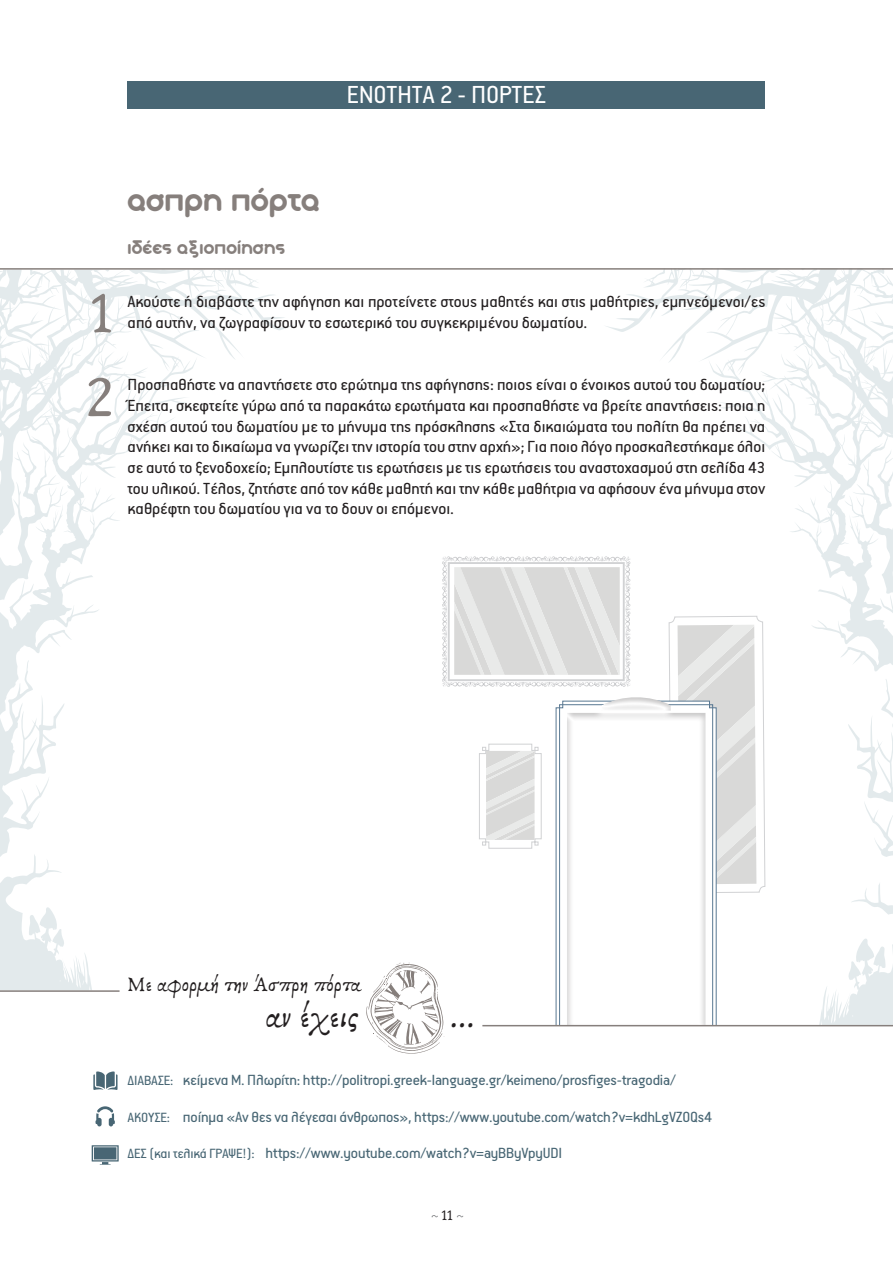
<style>
.page{position:relative;width:893px;height:1263px;background:#fff}
.page>*{position:absolute;margin:0;border:0;box-sizing:border-box;transform-origin:0 0}
.t1{font:60px "Anaktoria";color:#867f7c}
.text{font:33px "Anaktoria";color:#231f20}
.title_text{font:33px "Aka Acid GR Soft Ice Cream";color:#867f7c}
.text-2{font:27.6px "PF Premier Text";color:#fff}
.text-3{font:21px "Anaktoria";color:#231f20}
.title_text-2{font:19.5px "Aka Acid GR Soft Ice Cream";letter-spacing:.01em;color:#867f7c}
.text-4{font:18px/20.7px "PF Premier Text";color:#231f20}
.time{font:16.5px "PF Premier Text";letter-spacing:-.01em;color:#486674}
.t2{font:12px "Anaktoria";color:#6c6d70}
.s1{font-size:15px}
.s2{font-size:15px;color:#231f20}
</style>
<div class="page">
<svg style="left:442px;top:556px;width:161px;height:131px"></svg>
<svg style="left:555px;top:700px;width:11px;height:325px"></svg>
<div style="left:566px;top:697px;width:142px;height:337px;background:#231f20;opacity:.28"></div>
<svg style="left:479px;top:744px;width:63px;height:105px"></svg>
<div style="left:493px;top:1025px;width:343px;height:28px;background:#fff"></div>
<svg style="left:0;top:270px;width:294px;height:720px"></svg>
<svg style="left:603px;top:270px;width:290px;height:755px"></svg>
<hr style="left:0;top:268px;width:893px;height:2px;background:#867f7c">
<svg style="left:366px;top:962px;width:79px;height:91px"></svg>
<hr style="left:482px;top:1025px;width:411px;height:1px;background:#867f7c">
<hr style="left:0;top:990px;width:120px;height:2px;background:#867f7c">
<svg style="left:93px;top:1071px;width:25px;height:19px"></svg>
<svg style="left:92px;top:1145px;width:27px;height:20px"></svg>
<svg style="left:96px;top:1106px;width:19px;height:20px"></svg>
<div style="left:128px;top:81px;width:637px;height:27px;background:#486674"></div>
<p class="text-2" style="left:347px;top:81px;width:201px">ΕΝΌΤΗΤΑ 2 - ΠΟΡΤΕΣ</p>
<p class="t1" style="left:90px;top:277px;width:25px">1</p>
<p class="title_text" style="left:128px;top:183px;width:194px">aσπρη πόρτα</p>
<p class="title_text-2" style="left:128px;top:237px;width:159px">ιδέες αξιοποίησης</p>
<p class="text-4" style="left:128px;top:291px;width:639px">Ακούστε ή διαβάστε την αφήγηση και προτείνετε στους μαθητές και στις μαθήτριες, εμπνεόμενοι/ες από αυτήν, να ζωγραφίσουν το εσωτερικό του συγκεκριμένου δωματίου.</p>
<p class="t1" style="left:86px;top:360px;width:29px">2</p>
<p class="text-4" style="left:128px;top:374px;width:639px;text-align:justify">Προσπαθήστε να απαντήσετε στο ερώτημα της αφήγησης: ποιος είναι ο ένοικος αυτού του δωματίου; Έπειτα, σκεφτείτε γύρω από τα παρακάτω ερωτήματα και προσπαθήστε να βρείτε απαντήσεις: ποια η σχέση αυτού του δωματίου με το μήνυμα της πρόσκλησης «Στα δικαιώματα του πολίτη θα πρέπει να ανήκει και το δικαίωμα να γνωρίζει την ιστορία του στην αρχή»; Για ποιο λόγο προσκαλεστήκαμε όλοι σε αυτό το ξενοδοχείο; Εμπλουτίστε τις ερωτήσεις με τις ερωτήσεις του αναστοχασμού στη σελίδα 43 του υλικού. Τέλος, ζητήστε από τον κάθε μαθητή και την κάθε μαθήτρια να αφήσουν ένα μήνυμα στον καθρέφτη του δωματίου για να το δουν οι επόμενοι.</p>
<p class="text-3" style="left:128px;top:972px;width:235px">Με αφορμή την Άσπρη πόρτα</p>
<p class="text" style="left:266px;top:997px;width:96px">αν έχεις</p>
<p class="text" style="left:448px;top:997px;width:26px">...</p>
<p class="time" style="left:128px;top:1072px;width:550px"><span class="s1">ΔΙΆΒΑΣΕ:</span> κείμενα Μ. Πλωρίτη: http://politropi.greek-language.gr/keimeno/prosfiges-tragodia/</p>
<p class="time" style="left:128px;top:1109px;width:586px"><span class="s1">ΆΚΟΥΣΕ:</span> ποίημα «Αν θες να λέγεσαι άνθρωπος», https://www.youtube.com/watch?v=kdhLgVZOQs4</p>
<p class="time" style="left:128px;top:1145px;width:436px"><span class="s1">ΔΕΣ (και τελικά ΓΡΑΨΕ!):</span> https://www.youtube.com/watch?v=ayBByVpyUDI</p>
<p class="t2" style="left:431px;top:1209px;width:34px">~ <span class="s2">11</span> ~</p>
</div>
